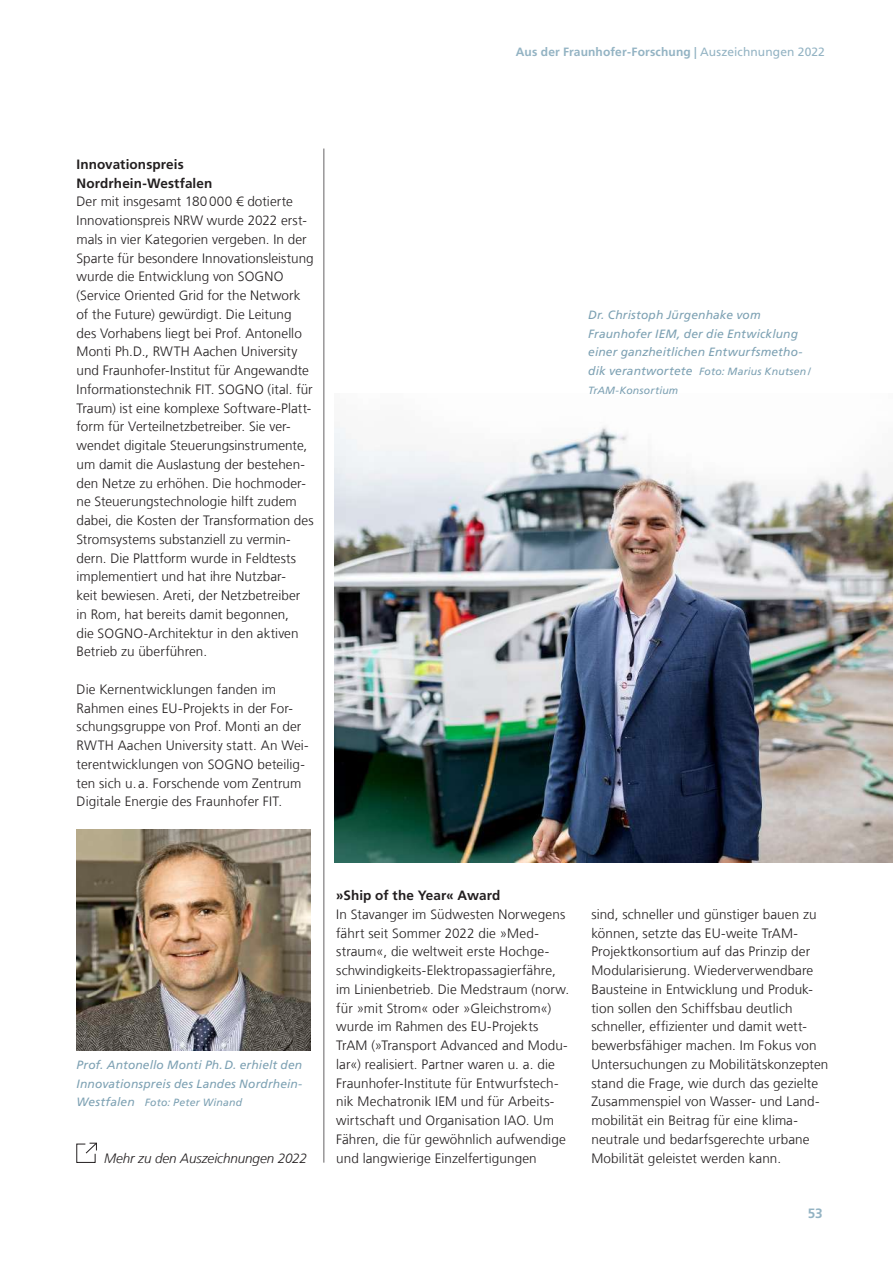
<style>
.page{position:relative;width:893px;height:1263px;background:#fff}
.page>*{position:absolute;margin:0;border:0;box-sizing:border-box;transform-origin:0 0}
.t1{font:300 13.5px/18.8px "Frutiger LT Com";letter-spacing:.005em;color:#231f20}
.t2{font:700 13.5px/18.8px "Frutiger LT Com";letter-spacing:.01em;color:#231f20}
.t3{font:italic 300 13.5px "Frutiger LT Com";letter-spacing:-.01em;color:#231f20}
.t4{font:700 13.5px "Frutiger LT Com";color:#93b3c3}
.t5{font:italic 12px/18.8px "Frutiger LT Com";letter-spacing:.01em;color:#7da1b3}
.t6{font:700 12px "Frutiger LT Com";letter-spacing:.01em;color:#93b3c3}
.t7{font:italic 10.5px/18.8px "Frutiger LT Com";letter-spacing:.02em;color:#7da1b3}
.s1{font-weight:400}
.s2{font-size:12px}
</style>
<div class="page">
<svg style="left:76px;top:1142px;width:21px;height:21px"></svg>
<img style="left:77px;top:829px;width:233px;height:221px">
<img style="left:335px;top:426px;width:558px;height:436px">
<hr style="left:324px;top:149px;width:1px;height:1013px;background:#231f20">
<p class="t6" style="left:516px;top:45px;width:310px">Aus der Fraunhofer-Forschung | <span class="s1">Auszeichnungen 2022</span></p>
<p class="t2" style="left:77px;top:155px;width:137px">Innovationspreis<br>Nordrhein-Westfalen</p>
<p class="t1" style="left:77px;top:192px;width:239px">Der mit insgesamt 180000 € dotierte Innovationspreis NRW wurde 2022 erst&shy;mals in vier Kategorien vergeben. In der Sparte für besondere Innovationsleistung wurde die Entwicklung von SOGNO (Service Oriented Grid for the Network of the Future) gewürdigt. Die Leitung des Vorhabens liegt bei Prof. Antonello Monti Ph.D., RWTH Aachen University und Fraunhofer-Institut für Angewandte Informationstechnik FIT. SOGNO (ital. für Traum) ist eine komplexe Software-Platt&shy;form für Verteilnetzbetreiber. Sie ver&shy;wendet digitale Steuerungsinstrumente, um damit die Auslastung der bestehen&shy;den Netze zu erhöhen. Die hochmoder&shy;ne Steuerungstechnologie hilft zudem dabei, die Kosten der Transformation des Stromsystems substanziell zu vermin&shy;dern. Die Plattform wurde in Feldtests implementiert und hat ihre Nutzbar-<br>keit bewiesen. Areti, der Netzbetreiber in Rom, hat bereits damit begonnen,<br>die SOGNO-Architektur in den aktiven Betrieb zu überführen.</p>
<p class="t1" style="left:77px;top:680px;width:234px">Die Kernentwicklungen fanden im Rahmen eines EU-Projekts in der For&shy;schungsgruppe von Prof. Monti an der RWTH Aachen University statt. An Wei&shy;terentwicklungen von SOGNO beteilig&shy;ten sich u. a. Forschende vom Zentrum Digitale Energie des Fraunhofer FIT.</p>
<p class="t5" style="left:588px;top:305px;width:216px">Dr. Christoph Jürgenhake vom<br>Fraunhofer IEM, der die Entwicklung einer ganzheitlichen Entwurfsmetho-</p>
<p class="t7" style="left:588px;top:362px;width:224px"><span class="s2">dik verantwortete</span> Foto: Marius Knutsen/<br>TrAM-Konsortium</p>
<p class="t5" style="left:77px;top:1055px;width:227px">Prof. Antonello Monti Ph.D. erhielt den<br>Innovationspreis des Landes Nordrhein-</p>
<p class="t7" style="left:77px;top:1093px;width:167px"><span class="s2">Westfalen</span> Foto: Peter Winand</p>
<p class="t3" style="left:104px;top:1150px;width:204px">Mehr zu den Auszeichnungen 2022</p>
<p class="t2" style="left:336px;top:886px;width:166px">»Ship of the Year« Award</p>
<p class="t1" style="left:336px;top:905px;width:234px">In Stavanger im Südwesten Norwegens fährt seit Sommer 2022 die »Med&shy;straum«, die weltweit erste Hochge&shy;schwindigkeits-Elektropassagierfähre, im Linienbetrieb. Die Medstraum (norw. für »mit Strom« oder »Gleichstrom«) wurde im Rahmen des EU-Projekts TrAM (»Transport Advanced and Modu&shy;lar«) realisiert. Partner waren u. a. die Fraunhofer-Institute für Entwurfstech&shy;nik Mechatronik IEM und für Arbeits&shy;wirtschaft und Organisation IAO. Um Fähren, die für gewöhnlich aufwendige und langwierige Einzelfertigungen</p>
<p class="t1" style="left:591px;top:905px;width:239px">sind, schneller und günstiger bauen zu können, setzte das EU-weite TrAM-Projektkonsortium auf das Prinzip der Modularisierung. Wiederverwendbare Bausteine in Entwicklung und Produk&shy;tion sollen den Schiffsbau deutlich schneller, effizienter und damit wett&shy;bewerbsfähiger machen. Im Fokus von Untersuchungen zu Mobilitätskonzepten stand die Frage, wie durch das gezielte Zusammenspiel von Wasser- und Land&shy;mobilität ein Beitrag für eine klima&shy;neutrale und bedarfsgerechte urbane Mobilität geleistet werden kann.</p>
<p class="t4" style="left:808px;top:1205px;width:17px">53</p>
</div>
